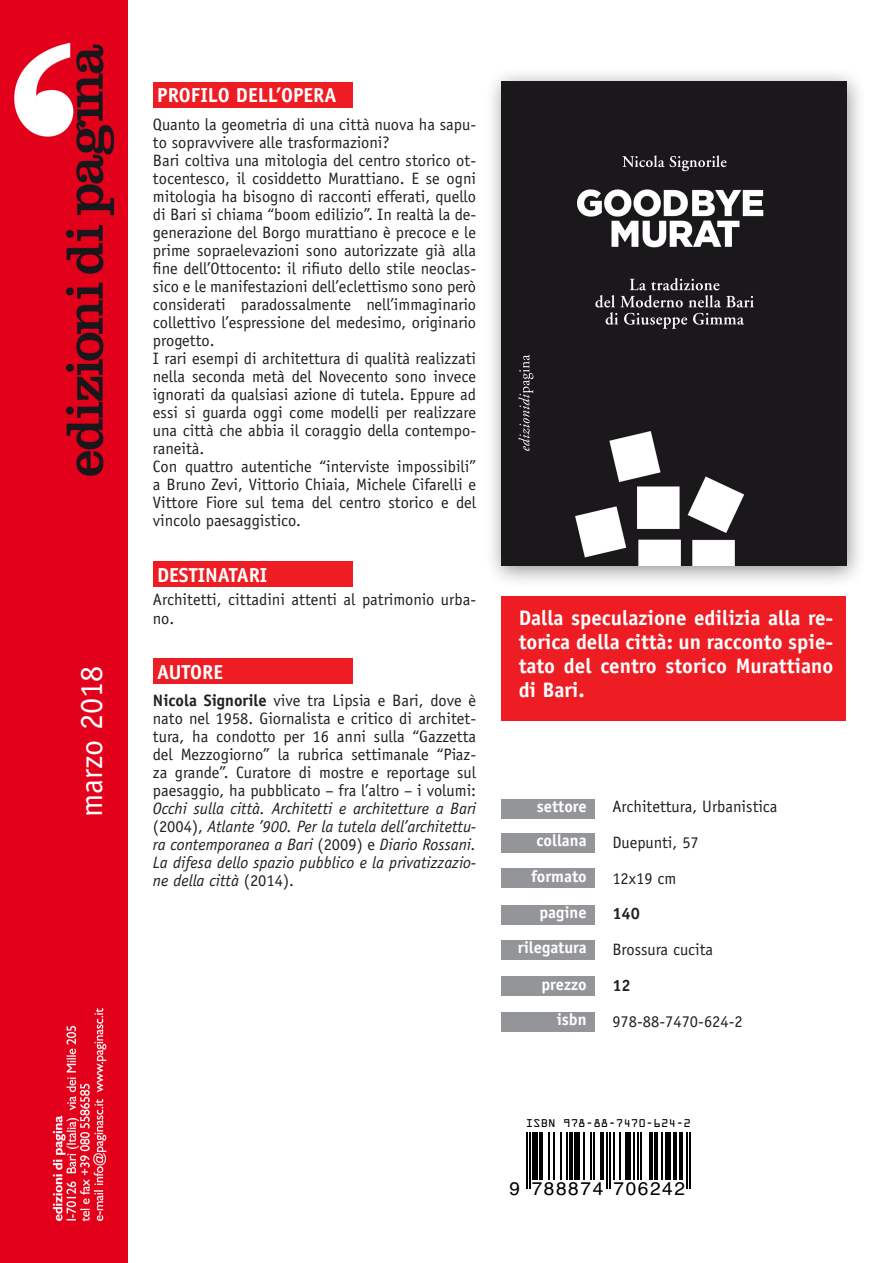
<style>
.page{position:relative;width:893px;height:1263px;background:#fff}
.page>*{position:absolute;margin:0;border:0;box-sizing:border-box;transform-origin:0 0}
.t1{font:32.25px "Officina Sans Std";color:#fff}
.t2{font:700 21px/24px "Officina Sans Std";color:#fff;text-align:justify}
.t3{font:700 20.25px "Officina Sans Std";color:#fff}
.t4{font:18.45px "Helvetica";letter-spacing:.085em;color:#000;scale:1.04 1}
.t5{font:16.5px/18px "Officina Sans Std";color:#231f20;text-align:justify}
.t6{font:700 16.5px "Officina Sans Std";color:#fff}
.t7{font:700 16.5px "Officina Sans Std";color:#231f20}
.t8{font:10.05px "OCRA Std";color:#000;scale:1.04 1}
.s1{font-weight:700}
.s2{font-style:italic}
</style>
<div class="page">
<img style="left:0;top:0;width:127px;height:1263px">
<div style="left:485px;top:67px;width:382px;height:521px;background:#231f20;opacity:.5"></div>
<img style="left:502px;top:82px;width:344px;height:484px">
<div style="left:153px;top:82px;width:200px;height:25px;background:#ee1d23"></div>
<div style="left:153px;top:562px;width:200px;height:25px;background:#ee1d23"></div>
<div style="left:153px;top:659px;width:200px;height:25px;background:#ee1d23"></div>
<div style="left:502px;top:597px;width:344px;height:124px;background:#ee1d23"></div>
<div style="left:502px;top:799px;width:93px;height:19px;background:#939598"></div>
<div style="left:502px;top:833px;width:93px;height:19px;background:#939598"></div>
<div style="left:502px;top:905px;width:93px;height:19px;background:#939598"></div>
<div style="left:502px;top:977px;width:93px;height:19px;background:#939598"></div>
<div style="left:502px;top:868px;width:93px;height:19px;background:#939598"></div>
<div style="left:502px;top:940px;width:93px;height:19px;background:#939598"></div>
<div style="left:502px;top:1012px;width:93px;height:19px;background:#939598"></div>
<hr style="left:526px;top:1132px;width:1px;height:56px;background:#000">
<hr style="left:529px;top:1132px;width:2px;height:56px;background:#000">
<div style="left:532px;top:1132px;width:6px;height:48px;background:#000"></div>
<hr style="left:539px;top:1132px;width:4px;height:48px;background:#000">
<hr style="left:548px;top:1132px;width:2px;height:48px;background:#000">
<hr style="left:554px;top:1132px;width:1px;height:48px;background:#000">
<hr style="left:561px;top:1132px;width:1px;height:48px;background:#000">
<hr style="left:566px;top:1132px;width:1px;height:48px;background:#000">
<hr style="left:569px;top:1132px;width:4px;height:48px;background:#000">
<div style="left:574px;top:1132px;width:6px;height:48px;background:#000"></div>
<hr style="left:583px;top:1132px;width:2px;height:48px;background:#000">
<hr style="left:590px;top:1132px;width:2px;height:48px;background:#000">
<hr style="left:594px;top:1132px;width:1px;height:48px;background:#000">
<hr style="left:600px;top:1132px;width:4px;height:48px;background:#000">
<hr style="left:606px;top:1132px;width:1px;height:56px;background:#000">
<hr style="left:609px;top:1132px;width:2px;height:56px;background:#000">
<hr style="left:613px;top:1132px;width:1px;height:48px;background:#000">
<hr style="left:620px;top:1132px;width:1px;height:48px;background:#000">
<div style="left:625px;top:1132px;width:5px;height:48px;background:#000"></div>
<hr style="left:634px;top:1132px;width:1px;height:48px;background:#000">
<hr style="left:637px;top:1132px;width:2px;height:48px;background:#000">
<hr style="left:640px;top:1132px;width:2px;height:48px;background:#000">
<hr style="left:649px;top:1132px;width:4px;height:48px;background:#000">
<hr style="left:654px;top:1132px;width:4px;height:48px;background:#000">
<hr style="left:661px;top:1132px;width:2px;height:48px;background:#000">
<div style="left:665px;top:1132px;width:5px;height:48px;background:#000"></div>
<hr style="left:674px;top:1132px;width:3px;height:48px;background:#000">
<hr style="left:679px;top:1132px;width:3px;height:48px;background:#000">
<hr style="left:686px;top:1132px;width:1px;height:56px;background:#000">
<hr style="left:689px;top:1132px;width:2px;height:56px;background:#000">
<p class="t1" style="left:72px;top:816px;width:153px;rotate:-90deg">marzo 2018</p>
<p class="t3" style="left:157px;top:82px;width:181px">PROFILO DELL’OPERA</p>
<p class="t5" style="left:153px;top:115px;width:325px">Quanto la geometria di una città nuova ha sapu&shy;to sopravvivere alle trasformazioni?</p>
<p class="t5" style="left:153px;top:151px;width:325px">Bari coltiva una mitologia del centro storico ot&shy;tocentesco, il cosiddetto Murattiano. E se ogni mitologia ha bisogno di racconti efferati, quello di Bari si chiama “boom edilizio”. In realtà la de&shy;generazione del Borgo murattiano è precoce e le prime sopraelevazioni sono autorizzate già alla fine dell’Ottocento: il rifiuto dello stile neoclas&shy;sico e le manifestazioni dell’eclettismo sono però considerati paradossalmente nell’immaginario collettivo l’espressione del medesimo, originario progetto.</p>
<p class="t5" style="left:153px;top:349px;width:325px">I rari esempi di architettura di qualità realizzati nella seconda metà del Novecento sono invece ignorati da qualsiasi azione di tutela. Eppure ad essi si guarda oggi come modelli per realizzare una città che abbia il coraggio della contempo&shy;raneità.</p>
<p class="t5" style="left:153px;top:457px;width:325px">Con quattro autentiche “interviste impossibili” a Bruno Zevi, Vittorio Chiaia, Michele Cifarelli e Vittore Fiore sul tema del centro storico e del vincolo paesaggistico.</p>
<p class="t3" style="left:157px;top:562px;width:112px">DESTINATARI</p>
<p class="t5" style="left:153px;top:590px;width:325px;line-height:18.8px">Architetti, cittadini attenti al patrimonio urba&shy;no.</p>
<p class="t3" style="left:157px;top:659px;width:68px">AUTORE</p>
<p class="t5" style="left:153px;top:692px;width:325px"><span class="s1">Nicola Signorile</span> vive tra Lipsia e Bari, dove è nato nel 1958. Giornalista e critico di architet&shy;tura, ha condotto per 16 anni sulla “Gazzetta del Mezzogiorno” la rubrica settimanale “Piaz&shy;za grande”. Curatore di mostre e reportage sul paesaggio, ha pubblicato – fra l’altro – i volumi:<br><span class="s2">Occhi sulla città. Architetti e architetture a Bari </span>(2004), <span class="s2">Atlante ’900. Per la tutela dell’architettu&shy;ra contemporanea a Bari</span> (2009) e <span class="s2">Diario Rossani.<br>La difesa dello spazio pubblico e la privatizzazio&shy;ne della città</span> (2014).</p>
<p class="t2" style="left:519px;top:605px;width:316px">Dalla speculazione edilizia alla re&shy;torica della città: un racconto spie&shy;tato del centro storico Murattiano di Bari.</p>
<p class="t6" style="left:537px;top:796px;width:51px">settore</p>
<p class="t6" style="left:537px;top:830px;width:52px">collana</p>
<p class="t6" style="left:531px;top:866px;width:57px">formato</p>
<p class="t6" style="left:539px;top:902px;width:49px">pagine</p>
<p class="t6" style="left:518px;top:937px;width:70px">rilegatura</p>
<p class="t6" style="left:541px;top:974px;width:47px">prezzo</p>
<p class="t6" style="left:557px;top:1009px;width:31px">isbn</p>
<p class="t5" style="left:612px;top:798px;width:167px">Architettura, Urbanistica</p>
<p class="t5" style="left:612px;top:833px;width:88px">Duepunti, 57</p>
<p class="t5" style="left:612px;top:869px;width:66px">12x19 cm</p>
<p class="t7" style="left:612px;top:903px;width:29px">140</p>
<p class="t5" style="left:612px;top:940px;width:102px">Brossura cucita</p>
<p class="t7" style="left:612px;top:975px;width:20px">12</p>
<p class="t5" style="left:612px;top:1012px;width:132px">978-88-7470-624-2</p>
<p class="t8" style="left:526px;top:1118px;width:161px">ISBN 978-88-7470-624-2</p>
<p class="t4" style="left:510px;top:1174px;width:170px">9 788874 706242</p>
</div>
